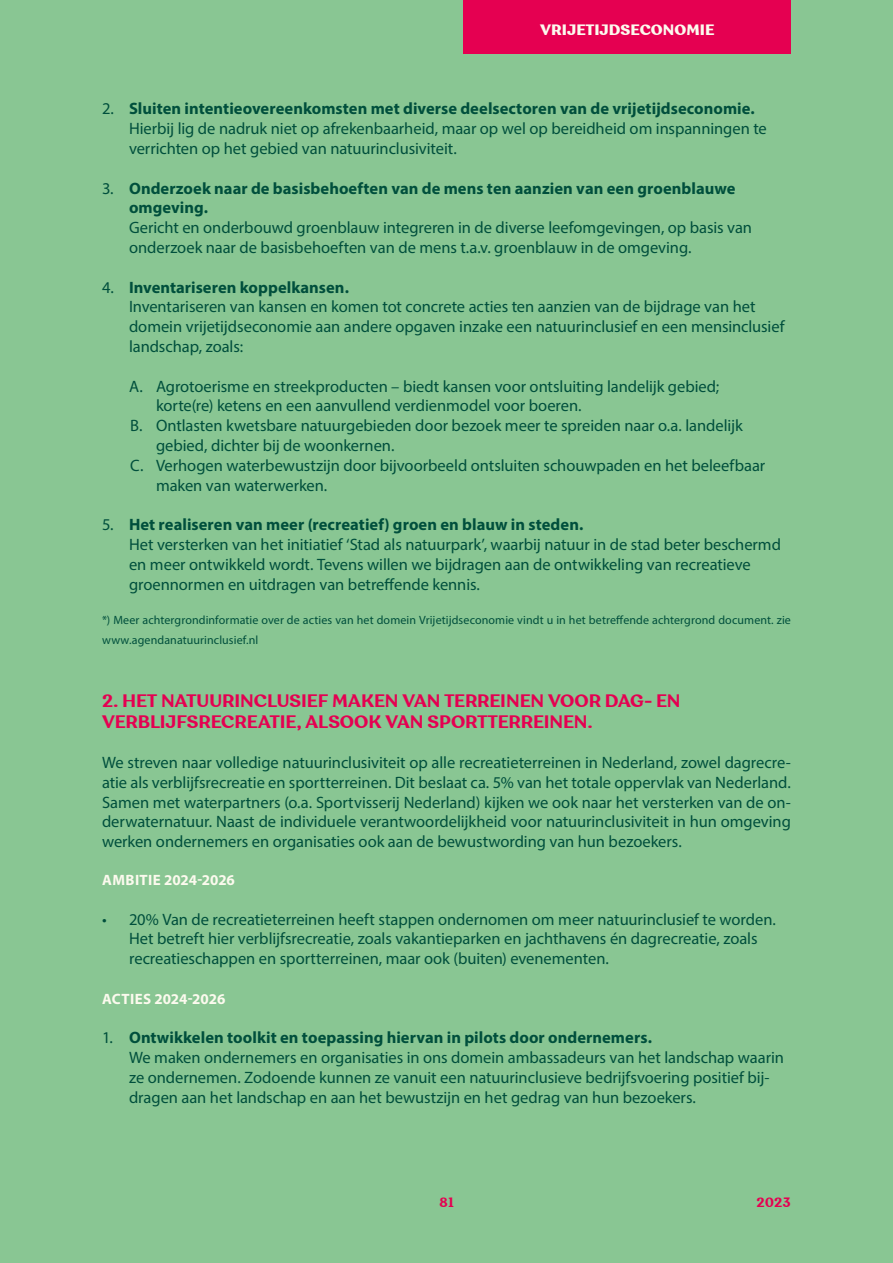
<style>
.page{position:relative;width:893px;height:1263px;background:#89c693}
.page>*{position:absolute;margin:0;border:0;box-sizing:border-box;transform-origin:0 0}
.t1{font:700 18px/21.6px "Garbata";color:#e50051}
.t2{font:16.5px/19.8px "Myriad Pro";letter-spacing:-.005em;color:#004f3c}
.t3{font:700 16.5px/19.8px "Myriad Pro";color:#004f3c}
.t4{font:700 15px "Myriad Pro";color:#fcfaee}
.t5{font:800 15px "Garbata";letter-spacing:.005em;color:#fcfaee}
.t6{font:700 13.5px "Garbata";color:#e50051}
.t7{font:12px/19.8px "Myriad Pro";letter-spacing:.01em;color:#004f3c}
.s1{font-weight:700}
.s2{font-weight:400}
</style>
<div class="page">
<div style="left:463px;top:0;width:328px;height:53px;background:#e50051"></div>
<p class="t5" style="left:540px;top:18px;width:176px">VRIJETIJDSECONOMIE</p>
<p class="t2" style="left:129px;top:99px;width:639px;text-indent:-27px">2. <span class="s1">Sluiten intentieovereenkomsten met diverse deelsectoren van de vrijetijdseconomie.<br></span>Hierbij lig de nadruk niet op afrekenbaarheid, maar op wel op bereidheid om inspanningen te verrichten op het gebied van natuurinclusiviteit.</p>
<p class="t3" style="left:129px;top:178px;width:608px;text-indent:-27px"><span class="s2">3.</span> Onderzoek naar de basisbehoeften van de mens ten aanzien van een groenblauwe omgeving.</p>
<p class="t2" style="left:129px;top:218px;width:625px">Gericht en onderbouwd groenblauw integreren in de diverse leefomgevingen, op basis van onderzoek naar de basisbehoeften van de mens t.a.v. groenblauw in de omgeving.</p>
<p class="t2" style="left:129px;top:277px;width:657px;text-indent:-27px">4. <span class="s1">Inventariseren koppelkansen.<br></span>Inventariseren van kansen en komen tot concrete acties ten aanzien van de bijdrage van het domein vrijetijdseconomie aan andere opgaven inzake een natuurinclusief en een mensinclusief landschap, zoals:</p>
<p class="t2" style="left:129px;top:376px;width:592px">A. Agrotoerisme en streekproducten – biedt kansen voor ontsluiting landelijk gebied;</p>
<p class="t2" style="left:156px;top:396px;width:427px">korte(re) ketens en een aanvullend verdienmodel voor boeren.</p>
<p class="t2" style="left:130px;top:416px;width:614px">B. Ontlasten kwetsbare natuurgebieden door bezoek meer te spreiden naar o.a. landelijk</p>
<p class="t2" style="left:156px;top:435px;width:240px">gebied, dichter bij de woonkernen.</p>
<p class="t2" style="left:130px;top:455px;width:636px">C. Verhogen waterbewustzijn door bijvoorbeeld ontsluiten schouwpaden en het beleefbaar</p>
<p class="t2" style="left:156px;top:475px;width:173px">maken van waterwerken.</p>
<p class="t2" style="left:129px;top:515px;width:653px;text-indent:-27px">5. <span class="s1">Het realiseren van meer (recreatief) groen en blauw in steden.<br></span>Het versterken van het initiatief ‘Stad als natuurpark’, waarbij natuur in de stad beter beschermd en meer ontwikkeld wordt. Tevens willen we bijdragen aan de ontwikkeling van recreatieve groennormen en uitdragen van betreffende kennis.</p>
<p class="t7" style="left:102px;top:610px;width:690px">*) Meer achtergrondinformatie over de acties van het domein Vrijetijdseconomie vindt u in het betreffende achtergrond document. zie www.agendanatuurinclusief.nl</p>
<p class="t1" style="left:102px;top:689px;width:580px">2. HET NATUURINCLUSIEF MAKEN VAN TERREINEN VOOR DAG- EN<br>VERBLIJFSRECREATIE, ALSOOK VAN SPORTTERREINEN.</p>
<p class="t2" style="left:102px;top:752px;width:690px;text-align:justify">We streven naar volledige natuurinclusiviteit op alle recreatieterreinen in Nederland, zowel dagrecre&shy;atie als verblijfsrecreatie en sportterreinen. Dit beslaat ca. 5% van het totale oppervlak van Nederland.<br>Samen met waterpartners (o.a. Sportvisserij Nederland) kijken we ook naar het versterken van de on&shy;derwaternatuur. Naast de individuele verantwoordelijkheid voor natuurinclusiviteit in hun omgeving werken ondernemers en organisaties ook aan de bewustwording van hun bezoekers.</p>
<p class="t4" style="left:102px;top:870px;width:134px">AMBITIE 2024-2026</p>
<p class="t2" style="left:129px;top:909px;width:648px;text-indent:-27px">• 20% Van de recreatieterreinen heeft stappen ondernomen om meer natuurinclusief te worden.<br>Het betreft hier verblijfsrecreatie, zoals vakantieparken en jachthavens én dagrecreatie, zoals recreatieschappen en sportterreinen, maar ook (buiten) evenementen.</p>
<p class="t4" style="left:102px;top:989px;width:125px">ACTIES 2024-2026</p>
<p class="t2" style="left:129px;top:1028px;width:656px;text-indent:-27px">1. <span class="s1">Ontwikkelen toolkit en toepassing hiervan in pilots door ondernemers.<br></span>We maken ondernemers en organisaties in ons domein ambassadeurs van het landschap waarin ze ondernemen. Zodoende kunnen ze vanuit een natuurinclusieve bedrijfsvoering positief bij&shy;dragen aan het landschap en aan het bewustzijn en het gedrag van hun bezoekers.</p>
<p class="t6" style="left:439px;top:1192px;width:16px">81</p>
<p class="t6" style="left:756px;top:1192px;width:36px">2023</p>
</div>
